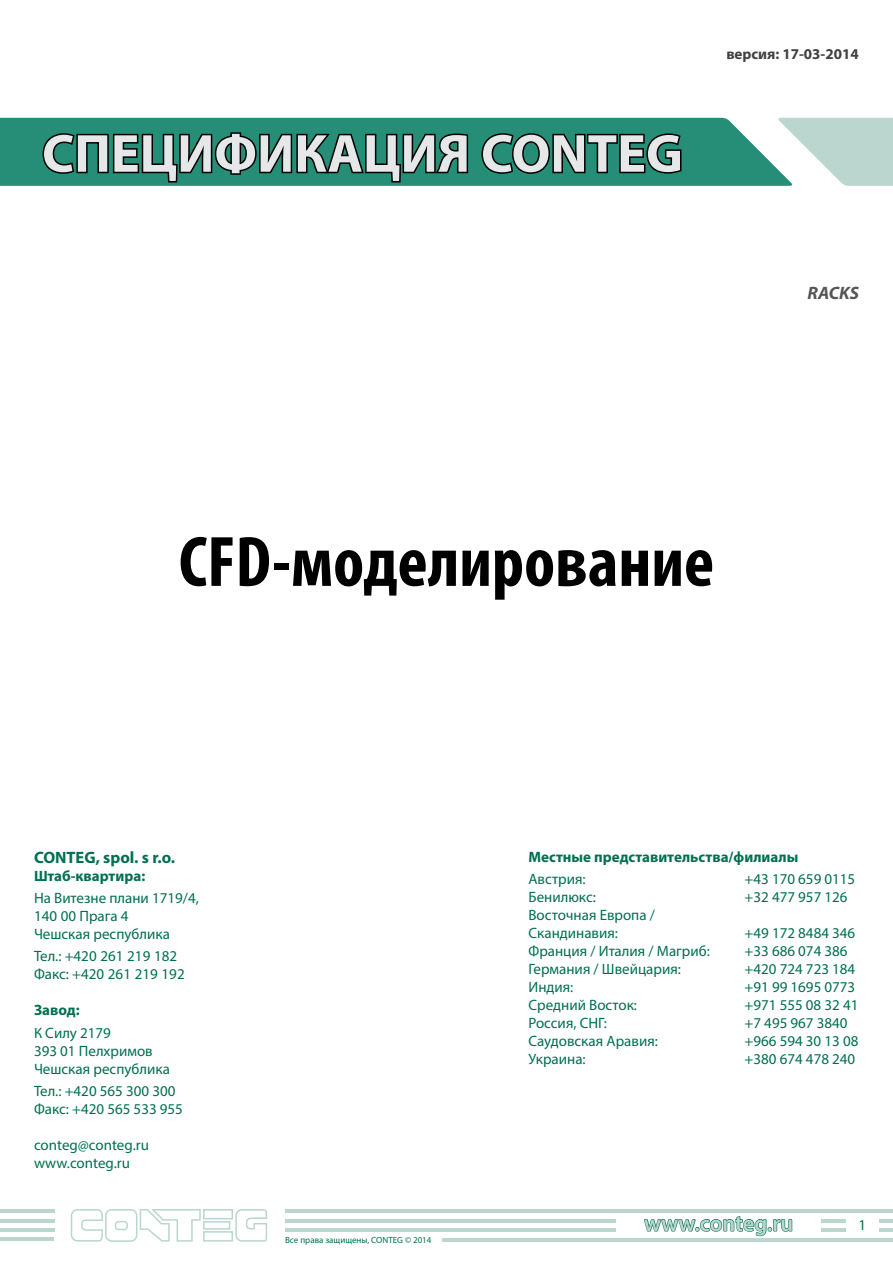
<style>
.page{position:relative;width:893px;height:1263px;background:#fff}
.page>*{position:absolute;margin:0;border:0;box-sizing:border-box;transform-origin:0 0}
.t1{font:700 condensed 72px "Myriad Pro";color:#000}
.t2{font:700 54px "Myriad Pro";color:#e6e7e8}
.t3{font:600 22.5px "Myriad Pro";color:#bad6ce}
.t4{font:italic 700 18px "Myriad Pro";letter-spacing:-.005em;color:#565659}
.t5{font:700 16.5px "Myriad Pro";color:#006f51}
.t6{font:15px/18px "Myriad Pro";color:#006f51}
.t7{font:700 15px "Myriad Pro";color:#006f51}
.t8{font:700 15px "Myriad Pro";color:#414042}
.t9{font:9px "Myriad Pro";color:#006f51}
</style>
<div class="page">
<hr style="left:285px;top:1209px;width:608px;height:3px;background:#bad6ce">
<hr style="left:442px;top:1238px;width:451px;height:4px;background:#bad6ce">
<hr style="left:285px;top:1219px;width:331px;height:3px;background:#bad6ce">
<hr style="left:285px;top:1228px;width:331px;height:4px;background:#bad6ce">
<svg style="left:643px;top:1212px;width:150px;height:25px"></svg>
<hr style="left:821px;top:1219px;width:72px;height:3px;background:#bad6ce">
<hr style="left:821px;top:1228px;width:72px;height:4px;background:#bad6ce">
<div style="left:203px;top:1221px;width:27px;height:8px;border:2px solid #bad6ce"></div>
<div style="left:203px;top:1231px;width:30px;height:10px;border:2px solid #bad6ce"></div>
<svg style="left:235px;top:1209px;width:32px;height:33px"></svg>
<div style="left:203px;top:1209px;width:30px;height:10px;border:2px solid #bad6ce"></div>
<svg style="left:70px;top:1209px;width:131px;height:33px"></svg>
<hr style="left:0;top:1219px;width:54px;height:3px;background:#bad6ce">
<hr style="left:0;top:1228px;width:54px;height:4px;background:#bad6ce">
<hr style="left:0;top:1209px;width:54px;height:3px;background:#bad6ce">
<hr style="left:0;top:1238px;width:53px;height:3px;background:#bad6ce">
<div style="left:846px;top:1214px;width:33px;height:20px;background:#fff"></div>
<svg style="left:794px;top:118px;width:99px;height:68px"></svg>
<svg style="left:0;top:118px;width:794px;height:68px;background:#3d9a85"></svg>
<svg style="left:41px;top:131px;width:429px;height:53px;background:#1a6151"></svg>
<svg style="left:480px;top:131px;width:203px;height:45px;background:#185d4e"></svg>
<h2 class="t2" style="left:42px;top:118px;width:642px">СПЕЦИФИКАЦИЯ CONTEG</h2>
<p class="t8" style="left:726px;top:45px;width:134px">версия: 17-03-2014</p>
<p class="t4" style="left:807px;top:281px;width:53px">RACKS</p>
<h1 class="t1" style="left:179px;top:517px;width:537px">CFD-моделирование</h1>
<p class="t5" style="left:34px;top:846px;width:143px">CONTEG, spol. s r.o.</p>
<p class="t7" style="left:34px;top:866px;width:113px">Штаб-квартира:</p>
<p class="t6" style="left:34px;top:889px;width:166px">На Витезне плани 1719/4,<br>140 00 Прага 4<br>Чешская республика</p>
<p class="t6" style="left:34px;top:947px;width:152px">Тел.: +420 261 219 182<br>Факс: +420 261 219 192</p>
<p class="t7" style="left:34px;top:1000px;width:47px">Завод:</p>
<p class="t6" style="left:34px;top:1023px;width:138px">К Силу 2179<br>393 01 Пелхримов<br>Чешская республика</p>
<p class="t6" style="left:34px;top:1081px;width:150px">Тел.: +420 565 300 300<br>Факс: +420 565 533 955</p>
<p class="t6" style="left:34px;top:1135px;width:116px">conteg@conteg.ru www.conteg.ru</p>
<p class="t9" style="left:285px;top:1234px;width:148px">Все права защищены, CONTEG © 2014</p>
<p class="t7" style="left:528px;top:847px;width:271px">Местные представительства/филиалы</p>
<p class="t6" style="left:528px;top:870px;width:59px">Австрия:</p>
<p class="t6" style="left:744px;top:870px;width:112px">+43 170 659 0115</p>
<p class="t6" style="left:528px;top:888px;width:69px">Бенилюкс:</p>
<p class="t6" style="left:744px;top:888px;width:105px">+32 477 957 126</p>
<p class="t6" style="left:528px;top:906px;width:128px">Восточная Европа /<br>Скандинавия:</p>
<p class="t6" style="left:744px;top:924px;width:112px">+49 172 8484 346</p>
<p class="t6" style="left:528px;top:942px;width:183px">Франция / Италия / Магриб:</p>
<p class="t6" style="left:744px;top:942px;width:105px">+33 686 074 386</p>
<p class="t6" style="left:528px;top:960px;width:154px">Германия / Швейцария:</p>
<p class="t6" style="left:744px;top:960px;width:112px">+420 724 723 184</p>
<p class="t6" style="left:528px;top:978px;width:46px">Индия:</p>
<p class="t6" style="left:744px;top:978px;width:112px">+91 99 1695 0773</p>
<p class="t6" style="left:528px;top:996px;width:110px">Средний Восток:</p>
<p class="t6" style="left:744px;top:996px;width:115px">+971 555 08 32 41</p>
<p class="t6" style="left:528px;top:1014px;width:80px">Россия, СНГ:</p>
<p class="t6" style="left:744px;top:1014px;width:105px">+7 495 967 3840</p>
<p class="t6" style="left:528px;top:1032px;width:131px">Саудовская Аравия:</p>
<p class="t6" style="left:744px;top:1032px;width:115px">+966 594 30 13 08</p>
<p class="t6" style="left:528px;top:1050px;width:59px">Украина:</p>
<p class="t6" style="left:744px;top:1050px;width:112px">+380 674 478 240</p>
<h3 class="t3" style="left:644px;top:1209px;width:150px">www.conteg.ru</h3>
<p class="t6" style="left:859px;top:1215px;width:9px">1</p>
</div>
